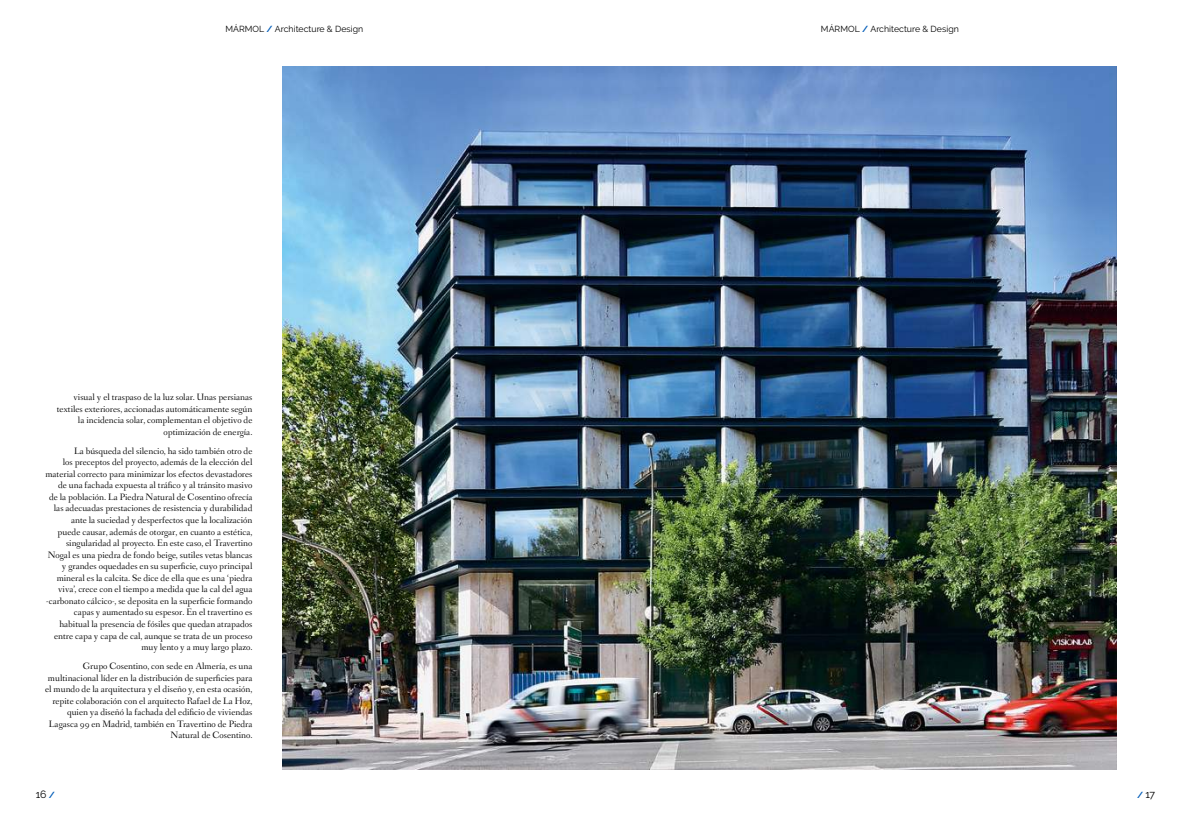
<style>
.page{position:relative;width:1191px;height:819px;background:#fff}
.page>*{position:absolute;margin:0;border:0;box-sizing:border-box;transform-origin:0 0}
.t1{font:10.5px "Raleway";color:#000}
.t2{font:9.62px/11.5px "Fanwood";color:#000;text-align:right}
.t3{font:8.75px "Raleway";letter-spacing:.005em;color:#000}
.s1{font-weight:700;color:#005cb8}
.s2{font-weight:700;font-size:8.75px;color:#005cb8}
</style>
<div class="page">
<img style="left:283px;top:66px;width:833px;height:703px">
<p class="t3" style="left:225px;top:23px;width:139px">MÁRMOL <span class="s1">/</span> Architecture &amp; Design</p>
<p class="t2" style="left:57px;top:392px;width:197px">visual y el traspaso de la luz solar. Unas persianas textiles exteriores, accionadas automáticamente según la incidencia solar, complementan el objetivo de optimización de energía.</p>
<p class="t2" style="left:45px;top:445px;width:208px">La búsqueda del silencio, ha sido también otro de<br>los preceptos del proyecto, además de la elección del material correcto para minimizar los efectos devastadores de una fachada expuesta al tráfico y al tránsito masivo<br>de la población. La Piedra Natural de Cosentino ofrecía las adecuadas prestaciones de resistencia y durabilidad ante la suciedad y desperfectos que la localización<br>puede causar, además de otorgar, en cuanto a estética, singularidad al proyecto. En este caso, el Travertino Nogal es una piedra de fondo beige, sutiles vetas blancas y grandes oquedades en su superficie, cuyo principal mineral es la calcita. Se dice de ella que es una ‘piedra viva’, crece con el tiempo a medida que la cal del agua -carbonato cálcico-, se deposita en la superficie formando capas y aumentado su espesor. En el travertino es habitual la presencia de fósiles que quedan atrapados entre capa y capa de cal, aunque se trata de un proceso muy lento y a muy largo plazo.</p>
<p class="t2" style="left:45px;top:661px;width:209px">Grupo Cosentino, con sede en Almería, es una multinacional líder en la distribución de superficies para el mundo de la arquitectura y el diseño y, en esta ocasión, repite colaboración con el arquitecto Rafael de La Hoz, quien ya diseñó la fachada del edificio de viviendas Lagasca 99 en Madrid, también en Travertino de Piedra Natural de Cosentino.</p>
<p class="t3" style="left:821px;top:23px;width:139px">MÁRMOL <span class="s1">/</span> Architecture &amp; Design</p>
<p class="t1" style="left:36px;top:788px;width:20px">16<span class="s2">/</span></p>
<p class="t1" style="left:1137px;top:788px;width:19px"><span class="s2">/</span> 17</p>
</div>
